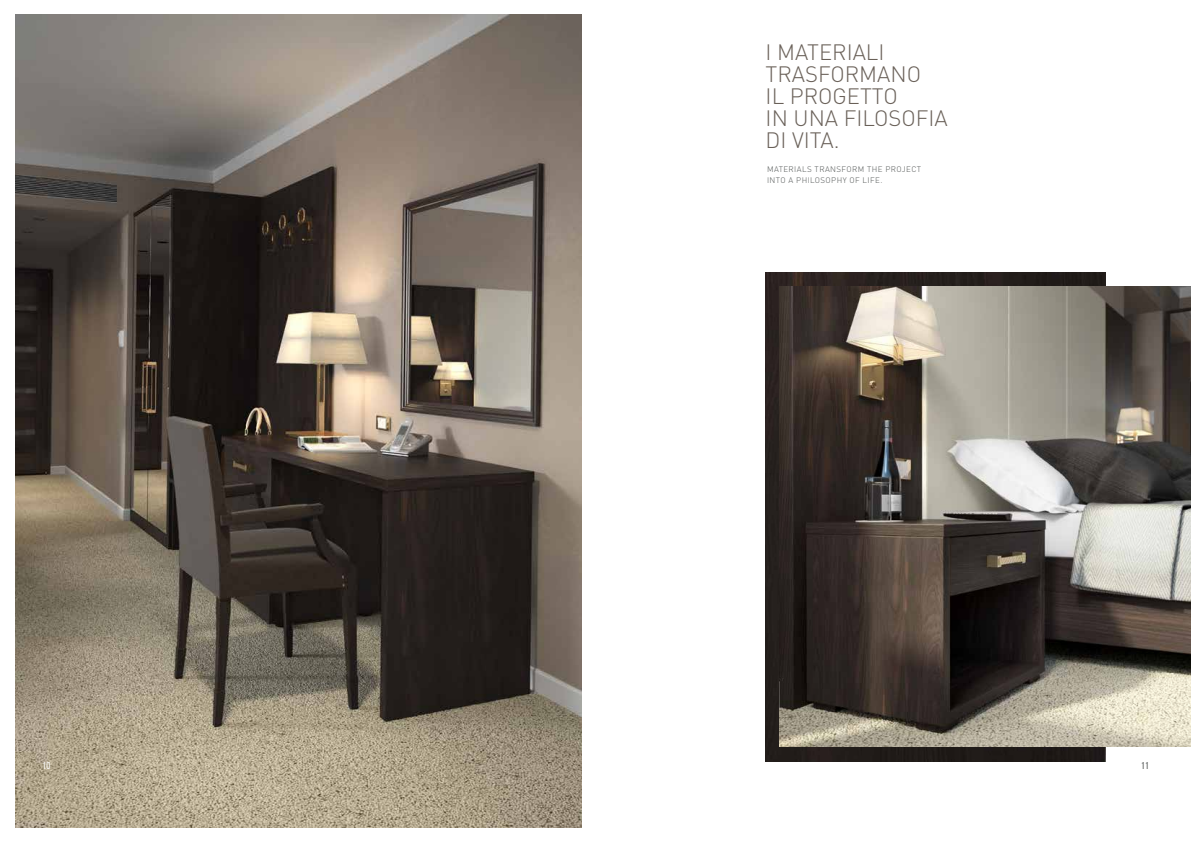
<style>
.page{position:relative;width:1191px;height:842px;background:#fff}
.page>*{position:absolute;margin:0;border:0;box-sizing:border-box;transform-origin:0 0}
.t1{font:300 22px/22px "DIN";color:#696058}
.t2{font:10px "Bebas Neue";color:#fff}
.t3{font:10px "Bebas Neue";color:#505453}
.t4{font:300 8px/11px "DIN";letter-spacing:.05em;color:#505453}
</style>
<div class="page">
<img style="left:15px;top:14px;width:566px;height:813px">
<img style="left:765px;top:273px;width:341px;height:488px">
<img style="left:780px;top:287px;width:411px;height:460px">
<p class="t1" style="left:765px;top:41px;width:184px">I MATERIALI<br>TRASFORMANO<br>IL PROGETTO<br>IN UNA FILOSOFIA<br>DI VITA.</p>
<p class="t4" style="left:767px;top:164px;width:156px">MATERIALS TRANSFORM THE PROJECT<br>INTO A PHILOSOPHY OF LIFE.</p>
<p class="t2" style="left:43px;top:760px;width:9px">10</p>
<p class="t3" style="left:1141px;top:760px;width:9px">11</p>
</div>
